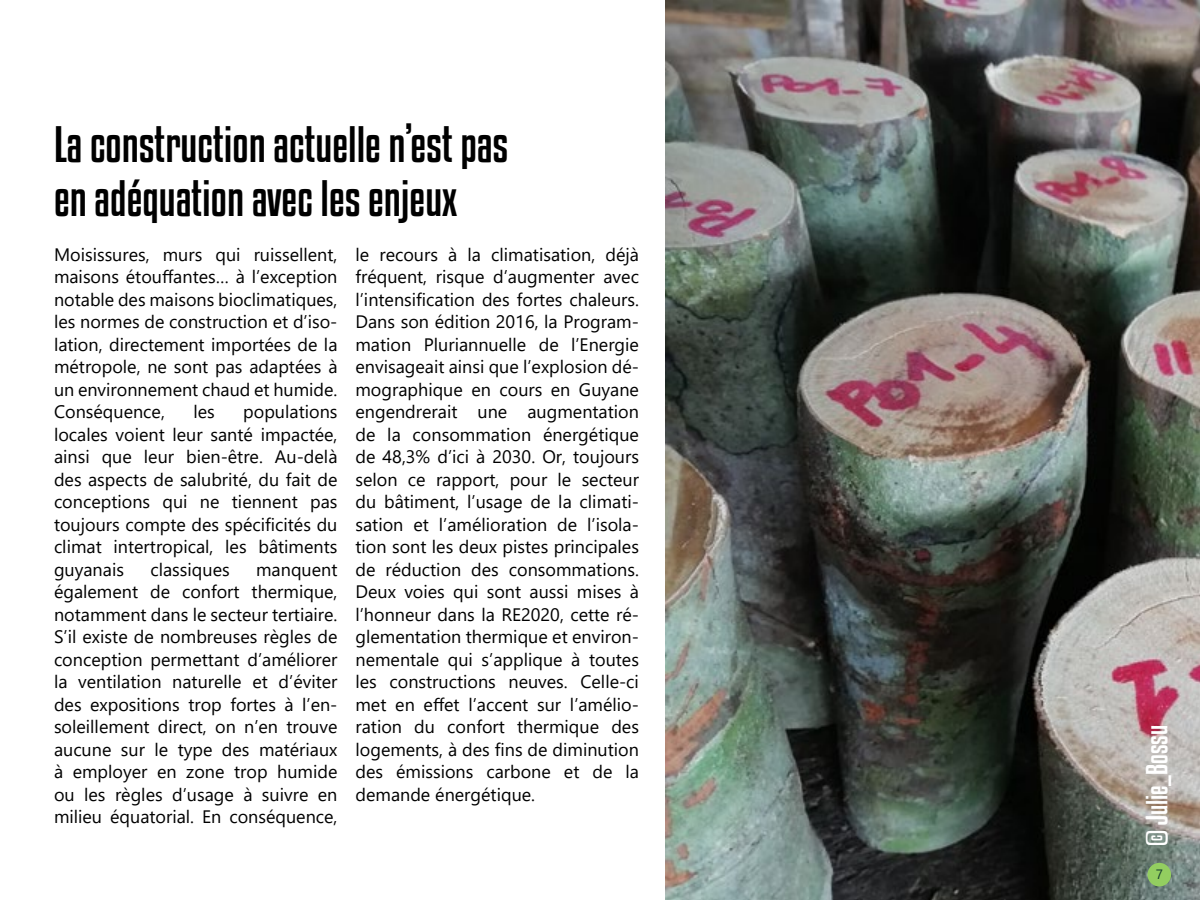
<style>
.page{position:relative;width:1200px;height:900px;background:#fff}
.page>*{position:absolute;margin:0;border:0;box-sizing:border-box;transform-origin:0 0}
.t1{font:45px/54px "Kenyan Coffee Rg";color:#000}
.t2{font:27px "Kenyan Coffee Rg";color:#fff}
.t3{font:18px/22.5px "Segoe UI";color:#000;text-align:justify}
.t4{font:13.5px "Segoe UI";color:#18402f}
</style>
<div class="page">
<img style="left:665px;top:0;width:535px;height:900px">
<div style="left:1148px;top:863px;width:23px;height:23px;background:#93ce60;border-radius:50%"></div>
<h1 class="t1" style="left:54px;top:115px;width:456px">La construction actuelle n’est pas en adéquation avec les enjeux</h1>
<p class="t3" style="left:54px;top:241px;width:285px">Moisissures, murs qui ruissellent, maisons étouffantes… à l’exception notable des maisons bioclimatiques, les normes de construction et d’iso&shy;lation, directement importées de la métropole, ne sont pas adaptées à un environnement chaud et humide.<br>Conséquence,</p>
<p class="t3" style="left:355px;top:241px;width:285px">le recours à la climatisation, déjà fréquent, risque d’augmenter avec l’intensification des fortes chaleurs.<br>Dans son édition 2016, la Program&shy;mation Pluriannuelle de l’Energie envisageait ainsi que l’explosion dé&shy;mographique en cours en Guyane engendrerait une augmentation de la consommation énergétique de 48,3% d’ici à 2030. Or, toujours selon ce rapport, pour le secteur du bâtiment, l’usage de la climati&shy;sation et l’amélioration de l’isola&shy;tion sont les deux pistes principales de réduction des consommations.<br>Deux voies qui sont aussi mises à l’honneur dans la RE2020, cette ré&shy;glementation thermique et environ&shy;nementale qui s’applique à toutes les constructions neuves. Celle-ci met en effet l’accent sur l’amélio&shy;ration du confort thermique des logements, à des fins de diminution des émissions carbone et de la demande énergétique.</p>
<p class="t3" style="left:54px;top:399px;width:285px;text-indent:189px">populations locales voient leur santé impactée, ainsi que leur bien-être. Au-delà des aspects de salubrité, du fait de conceptions qui ne tiennent pas toujours compte des spécificités du climat intertropical, les bâtiments guyanais</p>
<p class="t3" style="left:193px;top:399px;width:23px">les</p>
<p class="t3" style="left:150px;top:556px;width:81px">classiques</p>
<p class="t3" style="left:54px;top:556px;width:285px;text-indent:202px">manquent également de confort thermique, notamment dans le secteur tertiaire.<br>S’il existe de nombreuses règles de conception permettant d’améliorer la ventilation naturelle et d’éviter des expositions trop fortes à l’en&shy;soleillement direct, on n’en trouve aucune sur le type des matériaux à employer en zone trop humide ou les règles d’usage à suivre en milieu équatorial. En conséquence,</p>
<h2 class="t2" style="left:1139px;top:846px;width:123px;rotate:-90deg">© Julie_Bossu</h2>
<p class="t4" style="left:1156px;top:862px;width:9px">7</p>
</div>
